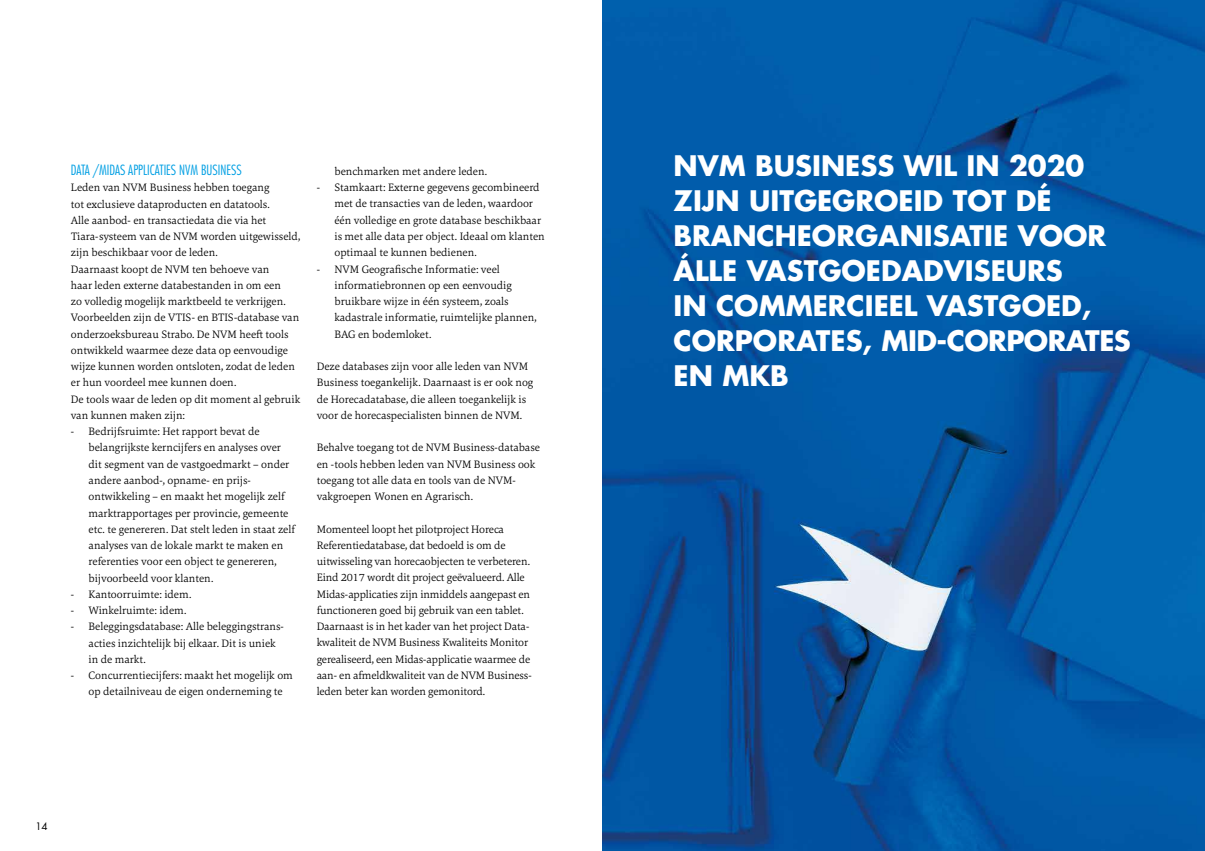
<style>
.page{position:relative;width:1205px;height:851px;background:#fff}
.page>*{position:absolute;margin:0;border:0;box-sizing:border-box;transform-origin:0 0}
.t1{font:700 27.5px/35px "Futura Std";color:#fff}
.t2{font:300 condensed 13.75px "Futura Std";color:#009fe3}
.t3{font:300 11.25px/16.2px "Carrara";letter-spacing:-.005em;color:#000}
.t4{font:10px "Futura Std";color:#000}
</style>
<div class="page">
<img style="left:602px;top:0;width:603px;height:850px">
<p class="t2" style="left:71px;top:162px;width:172px">DATA /MIDAS APPLICATIES NVM BUSINESS</p>
<p class="t3" style="left:71px;top:179px;width:231px">Leden van NVM Business hebben toegang<br>tot exclusieve dataproducten en datatools.<br>Alle aanbod- en transactiedata die via het Tiara-systeem van de NVM worden uitgewisseld, zijn beschikbaar voor de leden.<br>Daarnaast koopt de NVM ten behoeve van<br>haar leden externe databestanden in om een<br>zo volledig mogelijk marktbeeld te verkrijgen.<br>Voorbeelden zijn de VTIS- en BTIS-database van onderzoeksbureau Strabo. De NVM heeft tools ontwikkeld waarmee deze data op eenvoudige wijze kunnen worden ontsloten, zodat de leden er hun voordeel mee kunnen doen.<br>De tools waar de leden op dit moment al gebruik van kunnen maken zijn:</p>
<p class="t3" style="left:89px;top:423px;width:208px;text-indent:-18px">- Bedrijfsruimte: Het rapport bevat de belangrijkste kerncijfers en analyses over dit segment van de vastgoedmarkt – onder andere aanbod-, opname- en prijs&shy;ontwikkeling – en maakt het mogelijk zelf marktrapportages per provincie, gemeente etc. te genereren. Dat stelt leden in staat zelf analyses van de lokale markt te maken en referenties voor een object te genereren, bijvoorbeeld voor klanten.</p>
<p class="t3" style="left:71px;top:585px;width:122px">- Kantoorruimte: idem.</p>
<p class="t3" style="left:71px;top:602px;width:117px">- Winkelruimte: idem.</p>
<p class="t3" style="left:89px;top:618px;width:196px;text-indent:-18px">- Beleggingsdatabase: Alle beleggingstrans&shy;acties inzichtelijk bij elkaar. Dit is uniek in de markt.</p>
<p class="t3" style="left:89px;top:667px;width:206px;text-indent:-18px">- Concurrentiecijfers: maakt het mogelijk om op detailniveau de eigen onderneming te</p>
<p class="t3" style="left:334px;top:163px;width:154px">benchmarken met andere leden.</p>
<p class="t3" style="left:334px;top:179px;width:212px;text-indent:-18px">- Stamkaart: Externe gegevens gecombineerd met de transacties van de leden, waardoor één volledige en grote database beschikbaar is met alle data per object. Ideaal om klanten optimaal te kunnen bedienen.</p>
<p class="t3" style="left:334px;top:260px;width:204px;text-indent:-18px">- NVM Geografische Informatie: veel informatiebronnen op een eenvoudig bruikbare wijze in één systeem, zoals kadastrale informatie, ruimtelijke plannen, BAG en bodemloket.</p>
<p class="t3" style="left:317px;top:358px;width:218px">Deze databases zijn voor alle leden van NVM Business toegankelijk. Daarnaast is er ook nog de Horecadatabase, die alleen toegankelijk is voor de horecaspecialisten binnen de NVM.</p>
<p class="t3" style="left:317px;top:439px;width:225px">Behalve toegang tot de NVM Business-database en -tools hebben leden van NVM Business ook toegang tot alle data en tools van de NVM&shy;vakgroepen Wonen en Agrarisch.</p>
<p class="t3" style="left:317px;top:520px;width:216px">Momenteel loopt het pilotproject Horeca Referentiedatabase, dat bedoeld is om de uitwisseling van horecaobjecten te verbeteren.<br>Eind 2017 wordt dit project geëvalueerd. Alle Midas-applicaties zijn inmiddels aangepast en functioneren goed bij gebruik van een tablet.<br>Daarnaast is in het kader van het project Data&shy;kwaliteit de NVM Business Kwaliteits Monitor gerealiseerd, een Midas-applicatie waarmee de aan- en afmeldkwaliteit van de NVM Business&shy;leden beter kan worden gemonitord.</p>
<p class="t4" style="left:35px;top:819px;width:14px">14</p>
<h1 class="t1" style="left:673px;top:148px;width:459px">NVM BUSINESS WIL IN 2020<br>ZIJN UITGEGROEID TOT DÉ<br>BRANCHEORGANISATIE VOOR<br>ÁLLE VASTGOEDADVISEURS<br>IN COMMERCIEEL VASTGOED,<br>CORPORATES, MID-CORPORATES<br>EN MKB</h1>
</div>
